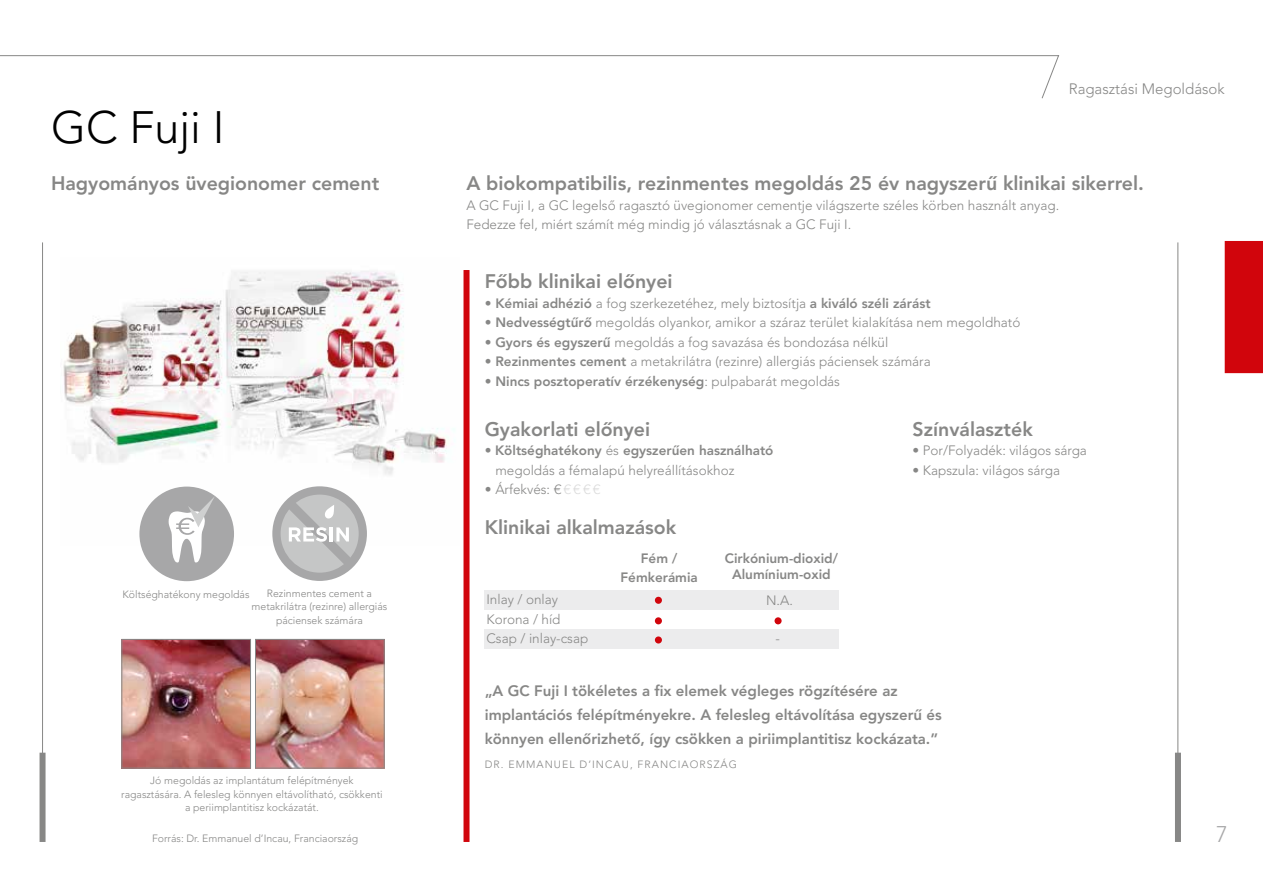
<style>
.page{position:relative;width:1263px;height:893px;background:#fff}
.page>*{position:absolute;margin:0;border:0;box-sizing:border-box;transform-origin:0 0}
.t1{font:300 45px "Avenir LT Std";color:#000}
.t2{font:300 22.5px "Avenir LT Std";color:#a7a7a8}
.t3{font:800 19.5px "Avenir LT Std";color:#878786}
.t4{font:800 15px/24px "Avenir LT Std";color:#878786}
.t5{font:300 15px "Avenir LT Std";color:#878786}
.t6{font:300 13.5px/19.5px "Avenir LT Std";color:#878786}
.t7{font:800 13.5px/19.5px "Avenir LT Std";color:#878786;text-align:center}
.t8{font:300 10.5px/13.5px "Avenir LT Std";color:#878786;text-align:center}
.t9{font:300 10.5px "Avenir LT Std";letter-spacing:.1em;color:#878786}
.s1{font-weight:800}
.s2{font-weight:300}
.s3{font-family:"Helvetica Neue LT Std"}
.s4{font-family:"Helvetica Neue LT Std";color:#dadada}
</style>
<div class="page">
<img style="left:63px;top:271px;width:392px;height:272px">
<div style="left:463px;top:270px;width:6px;height:572px;background:#d1050c"></div>
<div style="left:484px;top:590px;width:355px;height:20px;background:#ececed"></div>
<div style="left:484px;top:629px;width:355px;height:20px;background:#ececed"></div>
<div style="left:655px;top:597px;width:7px;height:7px;background:#d1050c;border-radius:50%"></div>
<div style="left:655px;top:617px;width:7px;height:7px;background:#d1050c;border-radius:50%"></div>
<div style="left:774px;top:617px;width:8px;height:7px;background:#d1050c;border-radius:50%"></div>
<hr style="left:1177px;top:242px;width:1px;height:519px;background:#878786">
<div style="left:1175px;top:753px;width:6px;height:89px;background:#878786"></div>
<hr style="left:42px;top:242px;width:1px;height:519px;background:#878786">
<div style="left:40px;top:753px;width:6px;height:89px;background:#878786"></div>
<img style="left:124px;top:641px;width:125px;height:125px">
<div style="left:122px;top:639px;width:129px;height:129px;border:1px solid #878786"></div>
<img style="left:257px;top:641px;width:125px;height:125px">
<div style="left:255px;top:639px;width:129px;height:129px;border:1px solid #878786"></div>
<div style="left:1225px;top:241px;width:38px;height:132px;background:#d1050c"></div>
<div style="left:655px;top:636px;width:7px;height:7px;background:#d1050c;border-radius:50%"></div>
<hr style="left:125px;top:482px;width:1px;height:104px;background:#00a7c5">
<hr style="left:258px;top:482px;width:1px;height:104px;background:#00a7c5">
<hr style="left:384px;top:482px;width:1px;height:104px;background:#00a7c5">
<hr style="left:505px;top:482px;width:1px;height:104px;background:#00a7c5">
<div style="left:139px;top:487px;width:95px;height:94px;background:#a7a7a8;border-radius:50%"></div>
<svg style="left:169px;top:497px;width:45px;height:66px"></svg>
<hr style="left:266px;top:482px;width:1px;height:104px;background:#00a7c5">
<hr style="left:378px;top:482px;width:1px;height:104px;background:#00a7c5">
<hr style="left:499px;top:482px;width:1px;height:104px;background:#00a7c5">
<svg style="left:272px;top:486px;width:95px;height:95px"></svg>
<svg style="left:0;top:55px;width:1060px;height:44px"></svg>
<h1 class="t1" style="left:51px;top:101px;width:175px">GC Fuji I</h1>
<h3 class="t3" style="left:51px;top:172px;width:330px">Hagyományos üvegionomer cement</h3>
<p class="t8" style="left:123px;top:587px;width:129px">Költséghatékony megoldás</p>
<p class="t8" style="left:252px;top:586px;width:137px">Rezinmentes cement a metakrilátra (rezinre) allergiás páciensek számára</p>
<p class="t8" style="left:121px;top:774px;width:263px">Jó megoldás az implantátum felépítmények ragasztására. A felesleg könnyen eltávolítható, csökkenti a periimplantitisz kockázatát.</p>
<p class="t8" style="left:152px;top:831px;width:208px">Forrás: Dr. Emmanuel d’Incau, Franciaország</p>
<p class="t5" style="left:1069px;top:80px;width:157px">Ragasztási Megoldások</p>
<h3 class="t3" style="left:466px;top:172px;width:679px">A biokompatibilis, rezinmentes megoldás 25 év nagyszerű klinikai sikerrel.</h3>
<p class="t6" style="left:466px;top:195px;width:594px">A GC Fuji I, a GC legelső ragasztó üvegionomer cementje világszerte széles körben használt anyag.<br>Fedezze fel, miért számít még mindig jó választásnak a GC Fuji I.</p>
<h3 class="t3" style="left:485px;top:270px;width:189px">Főbb klinikai előnyei</h3>
<p class="t6" style="left:485px;top:293px;width:447px">• <span class="s1">Kémiai adhézió</span> a fog szerkezetéhez, mely biztosítja <span class="s1">a kiváló széli zárást</span></p>
<p class="t6" style="left:485px;top:313px;width:537px">• <span class="s1">Nedvességtűrő</span> megoldás olyankor, amikor a száraz terület kialakítása nem megoldható</p>
<p class="t6" style="left:485px;top:332px;width:405px">• <span class="s1">Gyors és egyszerű</span> megoldás a fog savazása és bondozása nélkül</p>
<p class="t6" style="left:485px;top:352px;width:447px">• <span class="s1">Rezinmentes cement</span> a metakrilátra (rezinre) allergiás páciensek számára</p>
<p class="t7" style="left:485px;top:371px;width:357px"><span class="s2">•</span> Nincs posztoperatív érzékenység<span class="s2">: pulpabarát megoldás</span></p>
<h3 class="t3" style="left:485px;top:417px;width:167px">Gyakorlati előnyei</h3>
<p class="t6" style="left:495px;top:441px;width:280px;text-indent:-11px">• <span class="s1">Költséghatékony</span> és <span class="s1">egyszerűen használható </span>megoldás a fémalapú helyreállításokhoz</p>
<p class="t6" style="left:485px;top:480px;width:117px">• Árfekvés: <span class="s3">€</span> <span class="s4">€ € € €</span></p>
<h3 class="t3" style="left:912px;top:417px;width:122px">Színválaszték</h3>
<p class="t6" style="left:912px;top:441px;width:176px">• Por/Folyadék: világos sárga</p>
<p class="t6" style="left:912px;top:460px;width:149px">• Kapszula: világos sárga</p>
<h3 class="t3" style="left:485px;top:515px;width:193px">Klinikai alkalmazások</h3>
<p class="t6" style="left:486px;top:590px;width:103px">Inlay / onlay<br>Korona / híd<br>Csap / inlay-csap</p>
<p class="t7" style="left:620px;top:549px;width:79px">Fém /<br>Fémkerámia</p>
<p class="t7" style="left:725px;top:550px;width:115px;line-height:16.5px">Cirkónium-dioxid/<br>Alumínium-oxid</p>
<p class="t6" style="left:766px;top:591px;width:28px">N.A.</p>
<p class="t6" style="left:775px;top:628px;width:6px">-</p>
<p class="t4" style="left:485px;top:679px;width:459px">„A GC Fuji I tökéletes a fix elemek végleges rögzítésére az implantációs felépítményekre. A felesleg eltávolítása egyszerű és könnyen ellenőrizhető, így csökken a piriimplantitisz kockázata.”</p>
<p class="t9" style="left:485px;top:758px;width:254px">DR. EMMANUEL D’INCAU, FRANCIAORSZÁG</p>
<h2 class="t2" style="left:1216px;top:821px;width:13px">7</h2>
</div>
